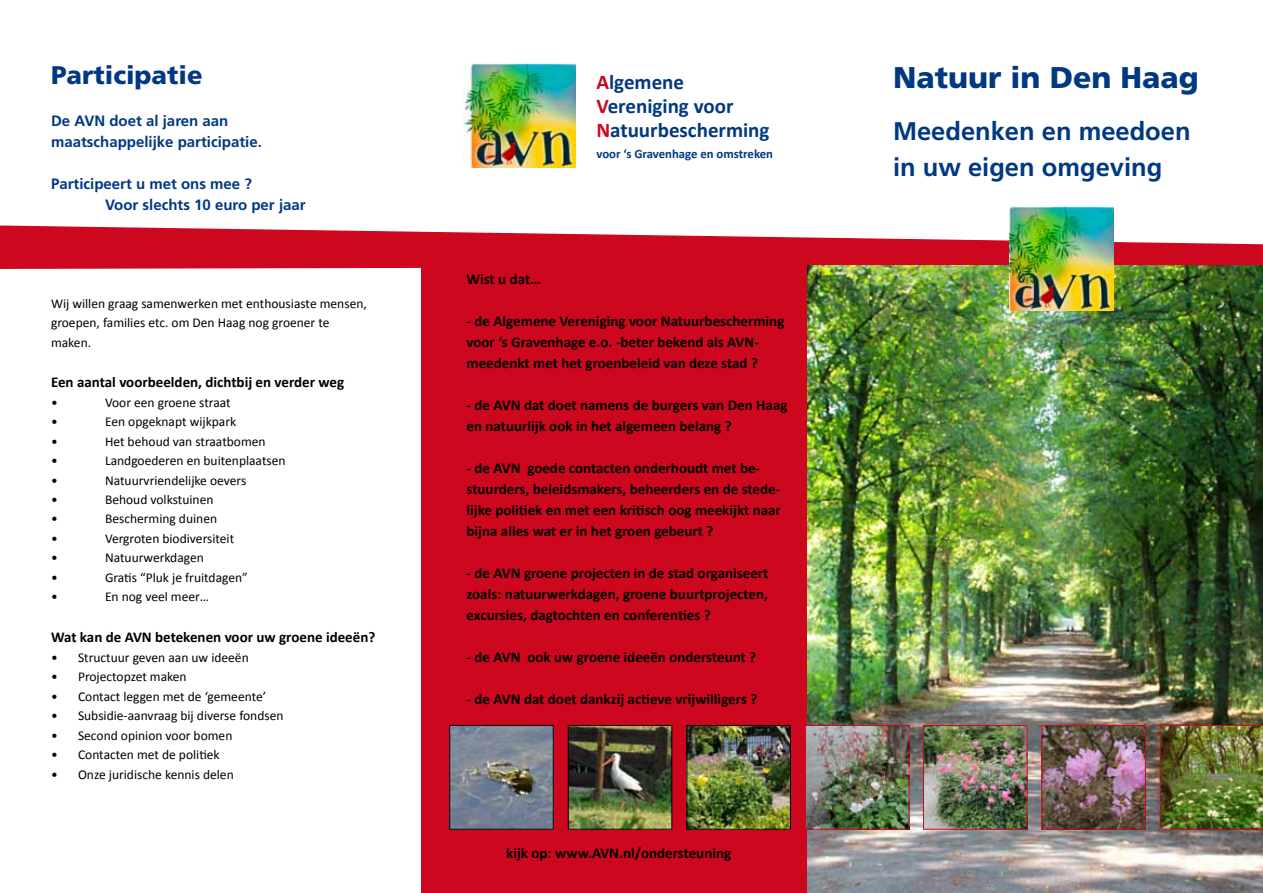
<style>
.page{position:relative;width:1263px;height:893px;background:#fff}
.page>*{position:absolute;margin:0;border:0;box-sizing:border-box;transform-origin:0 0}
.t1{font:900 30px "Frutiger";color:#003882}
.t2{font:700 25.5px/36px "Frutiger";color:#003882}
.t3{font:900 25.5px "Frutiger";color:#003882}
.t4{font:700 21px/24px "Calibri";color:#003882}
.t5{font:700 15px/21px "Calibri";color:#000}
.t6{font:700 15px/21px "Frutiger";color:#003882}
.t7{font:13.5px/19.5px "Calibri";color:#000}
.t8{font:700 12.75px "Calibri";color:#003882}
.s1{color:#cd071e}
</style>
<div class="page">
<svg style="left:0;top:225px;width:1263px;height:44px"></svg>
<img style="left:806px;top:266px;width:457px;height:627px">
<div style="left:421px;top:266px;width:385px;height:627px;background:#cd071e"></div>
<img style="left:1009px;top:207px;width:104px;height:103px">
<img style="left:1160px;top:725px;width:103px;height:105px">
<img style="left:1043px;top:727px;width:101px;height:101px">
<div style="left:1041px;top:725px;width:105px;height:105px;border:1px solid #cd071e"></div>
<img style="left:925px;top:727px;width:100px;height:101px">
<div style="left:923px;top:725px;width:104px;height:105px;border:1px solid #cd071e"></div>
<img style="left:807px;top:727px;width:100px;height:101px">
<div style="left:805px;top:725px;width:104px;height:105px;border:1px solid #cd071e"></div>
<img style="left:688px;top:727px;width:101px;height:101px">
<div style="left:686px;top:725px;width:105px;height:105px;border:1px solid #000"></div>
<img style="left:570px;top:727px;width:100px;height:101px">
<div style="left:568px;top:725px;width:104px;height:105px;border:1px solid #000"></div>
<img style="left:451px;top:727px;width:101px;height:101px">
<div style="left:449px;top:725px;width:105px;height:105px;border:1px solid #000"></div>
<img style="left:464px;top:64px;width:112px;height:104px">
<h2 class="t3" style="left:51px;top:60px;width:153px">Participatie</h2>
<p class="t6" style="left:51px;top:110px;width:212px">De AVN doet al jaren aan maatschappelijke participatie.</p>
<p class="t6" style="left:105px;top:173px;width:202px;text-indent:-54px">Participeert u met ons mee ?<br>Voor slechts 10 euro per jaar</p>
<p class="t7" style="left:51px;top:293px;width:317px">Wij willen graag samenwerken met enthousiaste mensen, groepen, families etc. om Den Haag nog groener te maken.</p>
<p class="t5" style="left:51px;top:371px;width:295px">Een aantal voorbeelden, dichtbij en verder weg</p>
<p class="t7" style="left:51px;top:392px;width:8px">•</p>
<p class="t7" style="left:105px;top:392px;width:127px">Voor een groene straat</p>
<p class="t7" style="left:51px;top:411px;width:8px">•</p>
<p class="t7" style="left:105px;top:411px;width:133px">Een opgeknapt wijkpark</p>
<p class="t7" style="left:51px;top:431px;width:8px">•</p>
<p class="t7" style="left:105px;top:431px;width:162px">Het behoud van straatbomen</p>
<p class="t7" style="left:51px;top:450px;width:8px">•</p>
<p class="t7" style="left:105px;top:450px;width:182px">Landgoederen en buitenplaatsen</p>
<p class="t7" style="left:51px;top:470px;width:8px">•</p>
<p class="t7" style="left:105px;top:470px;width:143px">Natuurvriendelijke oevers</p>
<p class="t7" style="left:51px;top:489px;width:8px">•</p>
<p class="t7" style="left:105px;top:489px;width:110px">Behoud volkstuinen</p>
<p class="t7" style="left:51px;top:509px;width:8px">•</p>
<p class="t7" style="left:105px;top:509px;width:114px">Bescherming duinen</p>
<p class="t7" style="left:51px;top:528px;width:8px">•</p>
<p class="t7" style="left:105px;top:528px;width:131px">Vergroten biodiversiteit</p>
<p class="t7" style="left:51px;top:548px;width:8px">•</p>
<p class="t7" style="left:105px;top:548px;width:100px">Natuurwerkdagen</p>
<p class="t7" style="left:51px;top:567px;width:8px">•</p>
<p class="t7" style="left:105px;top:567px;width:144px">Gratis “Pluk je fruitdagen”</p>
<p class="t7" style="left:51px;top:587px;width:8px">•</p>
<p class="t7" style="left:105px;top:587px;width:106px">En nog veel meer…</p>
<p class="t5" style="left:51px;top:626px;width:326px">Wat kan de AVN betekenen voor uw groene ideeën?</p>
<p class="t7" style="left:51px;top:647px;width:199px">• Structuur geven aan uw ideeën</p>
<p class="t7" style="left:51px;top:666px;width:137px">• Projectopzet maken</p>
<p class="t7" style="left:51px;top:686px;width:217px">• Contact leggen met de ‘gemeente’</p>
<p class="t7" style="left:51px;top:705px;width:234px">• Subsidie-aanvraag bij diverse fondsen</p>
<p class="t7" style="left:51px;top:725px;width:183px">• Second opinion voor bomen</p>
<p class="t7" style="left:51px;top:744px;width:170px">• Contacten met de politiek</p>
<p class="t7" style="left:51px;top:764px;width:184px">• Onze juridische kennis delen</p>
<h3 class="t4" style="left:596px;top:69px;width:175px"><span class="s1">A</span>lgemene<br><span class="s1">V</span>ereniging voor<br><span class="s1">N</span>atuurbescherming</h3>
<p class="t8" style="left:596px;top:146px;width:178px">voor ‘s Gravenhage en omstreken</p>
<p class="t5" style="left:466px;top:268px;width:76px">Wist u dat…</p>
<p class="t5" style="left:466px;top:310px;width:319px">- de Algemene Vereniging voor Natuurbescherming voor ‘s Gravenhage e.o. -beter bekend als AVN&shy;meedenkt met het groenbeleid van deze stad ?</p>
<p class="t5" style="left:466px;top:394px;width:322px">- de AVN dat doet namens de burgers van Den Haag en natuurlijk ook in het algemeen belang ?</p>
<p class="t5" style="left:466px;top:457px;width:316px">- de AVN goede contacten onderhoudt met be&shy;stuurders, beleidsmakers, beheerders en de stede&shy;lijke politiek en met een kritisch oog meekijkt naar bijna alles wat er in het groen gebeurt ?</p>
<p class="t5" style="left:466px;top:562px;width:303px;text-align:justify">- de AVN groene projecten in de stad organiseert zoals: natuurwerkdagen, groene buurtprojecten, excursies, dagtochten en conferenties ?</p>
<p class="t5" style="left:466px;top:646px;width:291px">- de AVN ook uw groene ideeën ondersteunt ?</p>
<p class="t5" style="left:466px;top:688px;width:292px">- de AVN dat doet dankzij actieve vrijwilligers ?</p>
<p class="t5" style="left:506px;top:842px;width:227px">kijk op: www.AVN.nl/ondersteuning</p>
<h1 class="t1" style="left:893px;top:59px;width:307px">Natuur in Den Haag</h1>
<h2 class="t2" style="left:893px;top:113px;width:299px">Meedenken en meedoen in uw eigen omgeving</h2>
</div>
